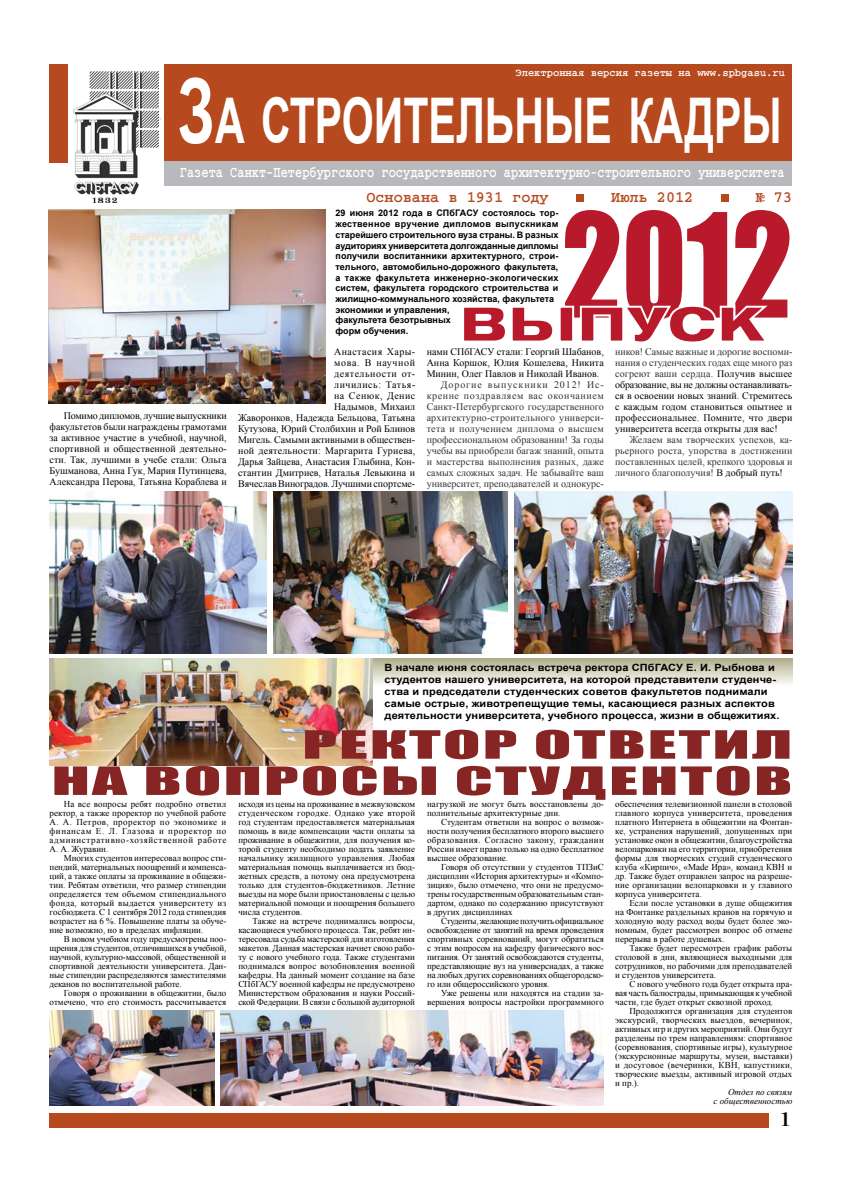
<style>
.page{position:relative;width:842px;height:1191px;background:#fff}
.page>*{position:absolute;margin:0;border:0;box-sizing:border-box;transform-origin:0 0}
.t1{font:700 63px "Arial";color:#fff;scale:.65 1}
.t2{font:36px/36.2px "Impact";letter-spacing:.03em;color:#872525;text-align:right;scale:1.92 1}
.t3{font:20px "Times New Roman";color:#000;scale:1.6 1}
.t4{font:700 16px "Courier C";color:#fff;scale:.75 1}
.t5{font:700 16px "Courier C";color:#b6491e;scale:.95 1}
.t6{font:700 11px "Courier C";color:#fff;scale:.95 1}
.t7{font:10px/11px "Times New Roman";color:#000;text-align:justify}
.t8{font:10px/11px "Times New Roman";color:#333;text-align:justify}
.t9{font:700 10px/12px "Arial";letter-spacing:.01em;color:#000;scale:1.1 1}
.t10{font:9px/9px "Times New Roman";color:#000;text-align:justify}
.t11{font:700 9px/10.7px "Arial";color:#000}
.t12{font:italic 9px/9px "Times New Roman";color:#000;text-align:right}
.s1{font-size:90px}
.s2{color:#333}
.s3{color:#000}
</style>
<div class="page">
<div style="left:50px;top:1113px;width:719px;height:15px;background:#b6491e"></div>
<div style="left:576px;top:194px;width:8px;height:8px;background:#b6491e"></div>
<div style="left:721px;top:194px;width:7px;height:8px;background:#b6491e"></div>
<div style="left:49px;top:64px;width:743px;height:98px;background:#b6491e"></div>
<div style="left:164px;top:161px;width:627px;height:25px;background:#b7b9bc"></div>
<div style="left:69px;top:61px;width:95px;height:145px;background:#fff"></div>
<img style="left:74px;top:72px;width:84px;height:130px">
<svg style="left:373px;top:658px;width:419px;height:26px;background:#d4d2bd"></svg>
<img style="left:220px;top:1010px;width:384px;height:96px">
<img style="left:50px;top:1010px;width:164px;height:96px">
<img style="left:50px;top:658px;width:323px;height:107px">
<img style="left:49px;top:210px;width:277px;height:193px">
<img style="left:274px;top:492px;width:233px;height:161px">
<img style="left:50px;top:492px;width:217px;height:161px">
<img style="left:514px;top:492px;width:278px;height:161px">
<svg style="left:464px;top:210px;width:325px;height:132px"></svg>
<p class="t6" style="left:515px;top:68px;width:285px">Электронная версия газеты на www.spbgasu.ru</p>
<h1 class="t1" style="left:178px;top:79px;width:930px"><span class="s1">З</span>а строительные кадры</h1>
<h3 class="t4" style="left:180px;top:165px;width:808px">Газета Санкт-Петербургского государственного архитектурно-строительного университета</h3>
<p class="t7" style="left:50px;top:410px;width:179px;text-indent:14px">Помимо дипломов, лучшие выпускники факультетов были награждены грамотами за активное участие в учебной, научной, спортивной и общественной деятельно&shy;сти. Так, лучшими в учебе стали: Ольга Бушманова, Анна Гук, Мария Путинцева, Александра Перова, Татьяна Кораблева и</p>
<h3 class="t5" style="left:366px;top:190px;width:193px">Основана в 1931 году</h3>
<h3 class="t5" style="left:611px;top:190px;width:88px">Июль 2012</h3>
<h3 class="t5" style="left:756px;top:190px;width:40px">№ 73</h3>
<p class="t11" style="left:335px;top:208px;width:225px">29 июня 2012 года в СПбГАСУ состоялось тор&shy;жественное вручение дипломов выпускникам старейшего строительного вуза страны. В разных аудиториях университета долгожданные дипломы получили воспитанники архитектурного, строи&shy;тельного, автомобильно-дорожного факультета, а также факультета инженерно-экологических систем, факультета городского строительства и жилищно-коммунального хозяйства, факультета экономики и управления,<br>факультета безотрывных<br>форм обучения.</p>
<p class="t7" style="left:238px;top:346px;width:179px;text-align:right">Анастасия Хары-<br>мова. В научной<br>деятельности от-<br>личились: Татья-<br>на Сенюк, Денис<br>Надымов, Михаил<br>Жаворонков, Надежда Бельцова, Татьяна<br>Кутузова, Юрий Столбихин и Рой Блинов<br>Мигель. Самыми активными в обществен&shy;ной деятельности: Маргарита Гуриева,<br>Дарья Зайцева, Анастасия Глыбина, Кон&shy;стантин Дмитриев, Наталья Левыкина и<br>Вячеслав Виноградов. Лучшими спортсме-</p>
<p class="t7" style="left:427px;top:346px;width:179px">нами СПбГАСУ стали: Георгий Шабанов, Анна Коршок, Юлия Кошелева, Никита Минин, Олег Павлов и Николай Иванов.</p>
<p class="t8" style="left:427px;top:379px;width:179px;text-indent:14px">Дорогие выпускники 2012! Ис&shy;кренне поздравляем вас окончанием Санкт-Петербургского государственного архитектурно-строительного универси&shy;тета и получением диплома о высшем профессиональном образовании! За годы учебы вы приобрели багаж знаний, опыта и мастерства выполнения разных, даже самых сложных задач. Не забывайте ваш университет, преподавателей и однокурс-</p>
<p class="t7" style="left:615px;top:346px;width:179px"><span class="s2">ников! Самые важные и дорогие воспоми&shy;нания о студенческих годах еще много раз согреют ваши сердца.</span> Получив высшее образование, вы не должны останавливать&shy;ся в освоении новых знаний. Стремитесь с каждым годом становиться опытнее и профессиональнее. Помните, что двери университета всегда открыты для вас!</p>
<p class="t8" style="left:615px;top:434px;width:179px;text-indent:14px">Желаем вам творческих успехов, ка&shy;рьерного роста, упорства в достижении поставленных целей, крепкого здоровья и личного благополучия! <span class="s3">В добрый путь!</span></p>
<p class="t9" style="left:385px;top:661px;width:360px">В начале июня состоялась встреча ректора СПбГАСУ Е. И. Рыбнова и студентов нашего университета, на которой представители студенче&shy;ства и председатели студенческих советов факультетов поднимали самые острые, животрепещущие темы, касающиеся разных аспектов деятельности университета, учебного процесса, жизни в общежитиях.</p>
<h2 class="t2" style="left:52px;top:725px;width:387px">Ректор ответил<br>на вопросы студентов</h2>
<p class="t10" style="left:50px;top:799px;width:178px;text-indent:14px">На все вопросы ребят подробно ответил ректор, а также проректор по учебной работе А. А. Петров, проректор по экономике и финансам Е. Л. Глазова и проректор по административно-хозяйственной работе А. А. Журавин.</p>
<p class="t10" style="left:50px;top:853px;width:178px;text-indent:14px">Многих студентов интересовал вопрос сти&shy;пендий, материальных поощрений и компенса&shy;ций, а также оплаты за проживание в общежи&shy;тии. Ребятам ответили, что размер стипендии определяется тем объемом стипендиального фонда, который выдается университету из госбюджета. С 1 сентября 2012 года стипендия возрастет на 6 %. Повышение платы за обуче&shy;ние возможно, но в пределах инфляции.</p>
<p class="t10" style="left:50px;top:934px;width:178px;text-indent:14px">В новом учебном году предусмотрены поо&shy;щрения для студентов, отличившихся в учебной, научной, культурно-массовой, общественной и спортивной деятельности университета. Дан&shy;ные стипендии распределяются заместителями деканов по воспитательной работе.</p>
<p class="t10" style="left:50px;top:988px;width:178px;text-align:right">Говоря о проживании в общежитии, было отмечено, что его стоимость рассчитывается</p>
<p class="t10" style="left:427px;top:799px;width:178px">нагрузкой не могут быть восстановлены до&shy;полнительные архитектурные дни.</p>
<p class="t10" style="left:427px;top:817px;width:178px;text-indent:14px">Студентам ответили на вопрос о возмож&shy;ности получения бесплатного второго высшего образования. Согласно закону, гражданин России имеет право только на одно бесплатное высшее образование.</p>
<p class="t10" style="left:427px;top:862px;width:178px;text-indent:14px">Говоря об отсутствии у студентов ТПЗиС дисциплин «История архитектуры» и «Компо&shy;зиция», было отмечено, что они не предусмо&shy;трены государственным образовательным стан&shy;дартом, однако по содержанию присутствуют в других дисциплинах</p>
<p class="t10" style="left:427px;top:916px;width:178px;text-indent:14px">Студенты, желающие получить официальное освобождение от занятий на время проведения спортивных соревнований, могут обратиться с этим вопросом на кафедру физического вос&shy;питания. От занятий освобождаются студенты, представляющие вуз на универсиадах, а также на любых других соревнованиях общегородско&shy;го или общероссийского уровня.</p>
<p class="t10" style="left:427px;top:988px;width:178px;text-align:right">Уже решены или находятся на стадии за&shy;вершения вопросы настройки программного</p>
<p class="t10" style="left:615px;top:799px;width:179px">обеспечения телевизионной панели в столовой главного корпуса университета, проведения платного Интернета в общежитии на Фонтан&shy;ке, устранения нарушений, допущенных при установке окон в общежитии, благоустройства велопарковки на его территории, приобретения формы для творческих студий студенческого клуба «Кирпич», «Made Ира», команд КВН и др. Также будет отправлен запрос на разреше&shy;ние организации велопарковки и у главного корпуса университета.</p>
<p class="t10" style="left:615px;top:898px;width:179px;text-indent:14px">Если после установки в душе общежития на Фонтанке раздельных кранов на горячую и холодную воду расход воды будет более эко&shy;номным, будет рассмотрен вопрос об отмене перерыва в работе душевых.</p>
<p class="t10" style="left:615px;top:943px;width:179px;text-indent:14px">Также будет пересмотрен график работы столовой в дни, являющиеся выходными для сотрудников, но рабочими для преподавателей и студентов университета.</p>
<p class="t10" style="left:615px;top:979px;width:179px;text-indent:14px">С нового учебного года будет открыта пра&shy;вая часть балюстрады, примыкающая к учебной части, где будет открыт сквозной проход.</p>
<p class="t10" style="left:615px;top:1006px;width:179px;text-indent:14px">Продолжится организация для студентов экскурсий, творческих выездов, вечеринок, активных игр и других мероприятий. Они будут разделены по трем направлениям: спортивное (соревнования, спортивные игры), культурное (экскурсионные маршруты, музеи, выставки) и досуговое (вечеринки, КВН, капустники, творческие выезды, активный игровой отдых и пр.).</p>
<p class="t12" style="left:713px;top:1087px;width:81px">Отдел по связям<br>с общественностью</p>
<p class="t10" style="left:238px;top:799px;width:178px">исходя из цены на проживание в межвузовском студенческом городке. Однако уже второй год студентам предоставляется материальная помощь в виде компенсации части оплаты за проживание в общежитии, для получения ко&shy;торой студенту необходимо подать заявление начальнику жилищного управления. Любая материальная помощь выплачивается из бюд&shy;жетных средств, а потому она предусмотрена только для студентов-бюджетников. Летние выезды на море были приостановлены с целью материальной помощи и поощрения большего числа студентов.</p>
<p class="t10" style="left:238px;top:916px;width:178px;text-indent:14px">Также на встрече поднимались вопросы, касающиеся учебного процесса. Так, ребят ин&shy;тересовала судьба мастерской для изготовления макетов. Данная мастерская начнет свою рабо&shy;ту с нового учебного года. Также студентами поднимался вопрос возобновления военной кафедры. На данный момент создание на базе СПбГАСУ военной кафедры не предусмотрено Министерством образования и науки Россий&shy;ской Федерации. В связи с большой аудиторной</p>
<h3 class="t3" style="left:777px;top:1106px;width:11px">1</h3>
</div>
